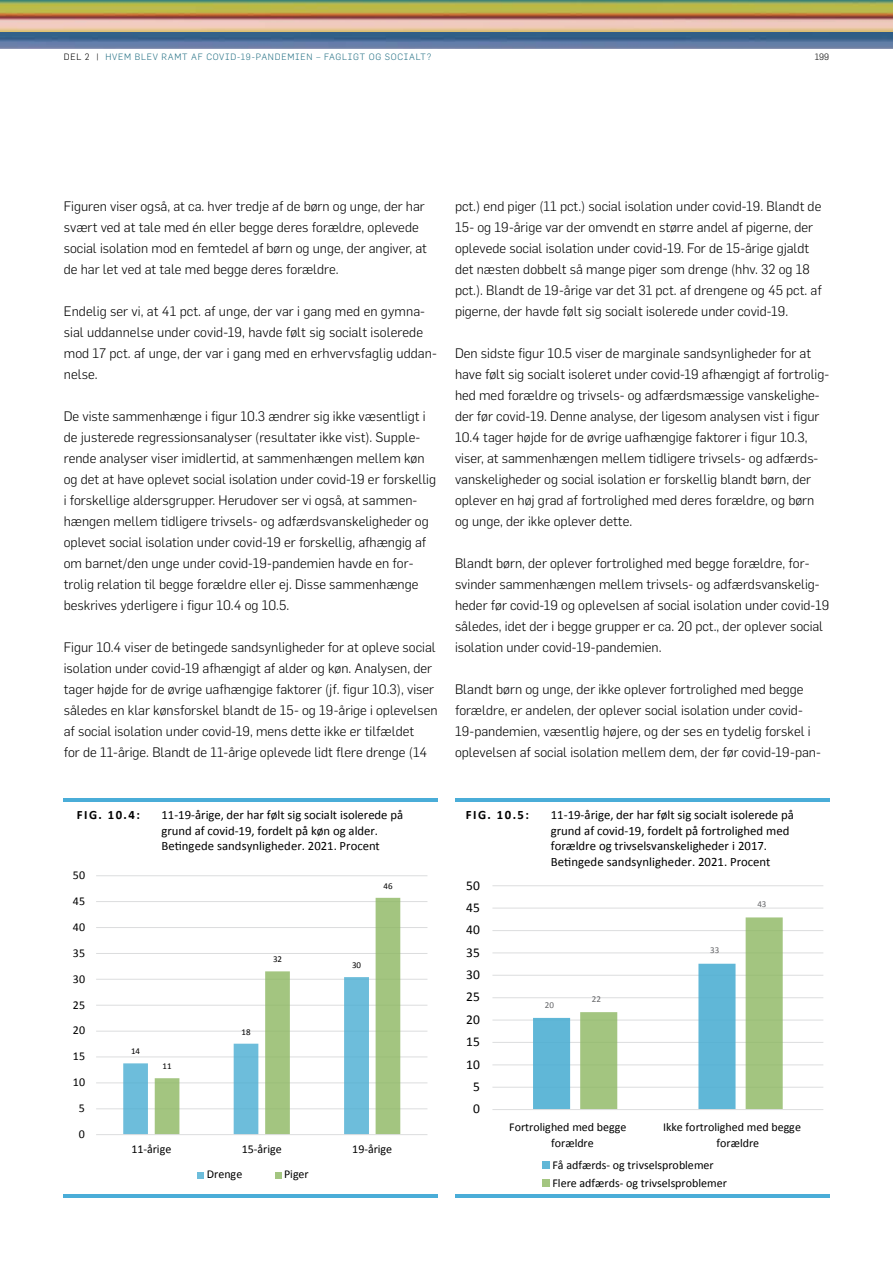
<style>
.page{position:relative;width:893px;height:1263px;background:#fff}
.page>*{position:absolute;margin:0;border:0;box-sizing:border-box;transform-origin:0 0}
.Brød_med_luft{font:300 13.5px/21px "Flama";color:#000}
.t1{font:13.5px "Calibri";color:#000}
.t2{font:12.75px/15.6px "Calibri";color:#000}
.t3{font:700 12.75px "Calibri";letter-spacing:.115em;color:#000}
.t4{font:12px/16.5px "Calibri";color:#000}
.t5{font:300 9px "Flama";letter-spacing:.08em;color:#287387}
.t6{font:9px "Calibri";letter-spacing:-.005em;color:#000}
.t7{font:9px "Calibri";color:#636467}
.t8{font:300 9px "Flama";color:#000}
.s1{color:#000}
</style>
<div class="page">
<img style="left:0;top:0;width:893px;height:48px">
<hr style="left:96px;top:1108px;width:331px;height:1px;background:#dcddde">
<hr style="left:96px;top:1082px;width:331px;height:1px;background:#dcddde">
<hr style="left:96px;top:1057px;width:331px;height:1px;background:#dcddde">
<hr style="left:96px;top:1031px;width:331px;height:1px;background:#dcddde">
<hr style="left:96px;top:1005px;width:331px;height:1px;background:#dcddde">
<hr style="left:96px;top:979px;width:331px;height:1px;background:#dcddde">
<hr style="left:96px;top:953px;width:331px;height:1px;background:#dcddde">
<hr style="left:96px;top:927px;width:331px;height:1px;background:#dcddde">
<hr style="left:96px;top:901px;width:331px;height:1px;background:#dcddde">
<hr style="left:96px;top:875px;width:331px;height:1px;background:#dcddde">
<svg style="left:123px;top:1004px;width:32px;height:130px"></svg>
<svg style="left:155px;top:898px;width:245px;height:236px"></svg>
<hr style="left:96px;top:1134px;width:331px;height:1px;background:#dcddde">
<svg style="left:198px;top:1172px;width:6px;height:6px"></svg>
<svg style="left:275px;top:1172px;width:6px;height:6px"></svg>
<hr style="left:492px;top:1087px;width:331px;height:1px;background:#dcddde">
<hr style="left:492px;top:1065px;width:331px;height:1px;background:#dcddde">
<hr style="left:492px;top:1042px;width:331px;height:1px;background:#dcddde">
<hr style="left:492px;top:1020px;width:331px;height:1px;background:#dcddde">
<hr style="left:492px;top:997px;width:331px;height:1px;background:#dcddde">
<hr style="left:492px;top:975px;width:331px;height:1px;background:#dcddde">
<hr style="left:492px;top:953px;width:331px;height:1px;background:#dcddde">
<hr style="left:492px;top:930px;width:331px;height:1px;background:#dcddde">
<hr style="left:492px;top:908px;width:331px;height:1px;background:#dcddde">
<hr style="left:492px;top:885px;width:331px;height:1px;background:#dcddde">
<svg style="left:533px;top:917px;width:250px;height:192px"></svg>
<hr style="left:492px;top:1109px;width:331px;height:1px;background:#dcddde">
<div style="left:542px;top:1161px;width:7px;height:8px;background:#60b7d7"></div>
<div style="left:542px;top:1179px;width:7px;height:7px;background:#a3c580"></div>
<hr style="left:64px;top:1195px;width:374px;height:3px;background:#4aadd8">
<hr style="left:455px;top:1195px;width:374px;height:3px;background:#4aadd8">
<hr style="left:64px;top:799px;width:374px;height:3px;background:#4aadd8">
<hr style="left:455px;top:799px;width:374px;height:3px;background:#4aadd8">
<p class="t5" style="left:64px;top:52px;width:369px"><span class="s1">DEL 2 |</span> HVEM BLEV RAMT AF COVID-19-PANDEMIEN – FAGLIGT OG SOCIALT?</p>
<p class="t8" style="left:815px;top:52px;width:16px">199</p>
<p class="Brød_med_luft" style="left:64px;top:195px;width:365px">Figuren viser også, at ca. hver tredje af de børn og unge, der har svært ved at tale med én eller begge deres forældre, oplevede social isolation mod en femtedel af børn og unge, der angiver, at de har let ved at tale med begge deres forældre.</p>
<p class="Brød_med_luft" style="left:64px;top:300px;width:375px">Endelig ser vi, at 41 pct. af unge, der var i gang med en gymna&shy;sial uddannelse under covid-19, havde følt sig socialt isolerede mod 17 pct. af unge, der var i gang med en erhvervsfaglig uddan&shy;nelse.</p>
<p class="Brød_med_luft" style="left:64px;top:405px;width:374px">De viste sammenhænge i figur 10.3 ændrer sig ikke væsentligt i de justerede regressionsanalyser (resultater ikke vist). Supple&shy;rende analyser viser imidlertid, at sammenhængen mellem køn og det at have oplevet social isolation under covid-19 er forskellig i forskellige aldersgrupper. Herudover ser vi også, at sammen&shy;hængen mellem tidligere trivsels- og adfærdsvanskeligheder og oplevet social isolation under covid-19 er forskellig, afhængig af om barnet/den unge under covid-19-pandemien havde en for&shy;trolig relation til begge forældre eller ej. Disse sammenhænge beskrives yderligere i figur 10.4 og 10.5.</p>
<p class="Brød_med_luft" style="left:64px;top:636px;width:375px">Figur 10.4 viser de betingede sandsynligheder for at opleve social isolation under covid-19 afhængigt af alder og køn. Analysen, der tager højde for de øvrige uafhængige faktorer (jf. figur 10.3), viser således en klar kønsforskel blandt de 15- og 19-årige i oplevelsen af social isolation under covid-19, mens dette ikke er tilfældet<br>for de 11-årige. Blandt de 11-årige oplevede lidt flere drenge (14</p>
<p class="Brød_med_luft" style="left:455px;top:195px;width:368px">pct.) end piger (11 pct.) social isolation under covid-19. Blandt de 15- og 19-årige var der omvendt en større andel af pigerne, der oplevede social isolation under covid-19. For de 15-årige gjaldt det næsten dobbelt så mange piger som drenge (hhv. 32 og 18 pct.). Blandt de 19-årige var det 31 pct. af drengene og 45 pct. af pigerne, der havde følt sig socialt isolerede under covid-19.</p>
<p class="Brød_med_luft" style="left:455px;top:342px;width:376px">Den sidste figur 10.5 viser de marginale sandsynligheder for at have følt sig socialt isoleret under covid-19 afhængigt af fortrolig&shy;hed med forældre og trivsels- og adfærdsmæssige vanskelighe&shy;der før covid-19. Denne analyse, der ligesom analysen vist i figur 10.4 tager højde for de øvrige uafhængige faktorer i figur 10.3, viser, at sammenhængen mellem tidligere trivsels- og adfærds&shy;vanskeligheder og social isolation er forskellig blandt børn, der oplever en høj grad af fortrolighed med deres forældre, og børn og unge, der ikke oplever dette.</p>
<p class="Brød_med_luft" style="left:455px;top:552px;width:376px">Blandt børn, der oplever fortrolighed med begge forældre, for&shy;svinder sammenhængen mellem trivsels- og adfærdsvanskelig&shy;heder før covid-19 og oplevelsen af social isolation under covid-19 således, idet der i begge grupper er ca. 20 pct., der oplever social isolation under covid-19-pandemien.</p>
<p class="Brød_med_luft" style="left:455px;top:678px;width:367px">Blandt børn og unge, der ikke oplever fortrolighed med begge forældre, er andelen, der oplever social isolation under covid-19-pandemien, væsentlig højere, og der ses en tydelig forskel i oplevelsen af social isolation mellem dem, der før covid-19-pan-</p>
<p class="t3" style="left:77px;top:807px;width:64px">FIG. 10.4:</p>
<p class="t2" style="left:161px;top:807px;width:243px">11-19-årige, der har følt sig socialt isolerede på grund af covid-19, fordelt på køn og alder.<br>Betingede sandsynligheder. 2021. Procent</p>
<p class="t4" style="left:73px;top:867px;width:14px">50</p>
<p class="t4" style="left:73px;top:893px;width:14px">45</p>
<p class="t4" style="left:73px;top:919px;width:14px">40</p>
<p class="t4" style="left:73px;top:944px;width:14px">35</p>
<p class="t4" style="left:73px;top:970px;width:14px">30</p>
<p class="t4" style="left:73px;top:996px;width:14px">25</p>
<p class="t4" style="left:73px;top:1022px;width:14px">20</p>
<p class="t4" style="left:73px;top:1048px;width:14px">15</p>
<p class="t4" style="left:73px;top:1074px;width:14px">10</p>
<p class="t4" style="left:79px;top:1100px;width:8px">5</p>
<p class="t4" style="left:79px;top:1126px;width:8px">0</p>
<p class="t6" style="left:131px;top:1045px;width:11px">14</p>
<p class="t6" style="left:163px;top:1060px;width:11px">11</p>
<p class="t6" style="left:273px;top:954px;width:11px">32</p>
<p class="t6" style="left:242px;top:1026px;width:11px">18</p>
<p class="t6" style="left:383px;top:880px;width:11px">46</p>
<p class="t6" style="left:352px;top:959px;width:11px">30</p>
<p class="t4" style="left:131px;top:1141px;width:41px">11-årige</p>
<p class="t4" style="left:242px;top:1141px;width:41px">15-årige</p>
<p class="t4" style="left:352px;top:1141px;width:41px">19-årige</p>
<p class="t4" style="left:207px;top:1166px;width:37px">Drenge</p>
<p class="t4" style="left:284px;top:1166px;width:26px">Piger</p>
<p class="t3" style="left:466px;top:807px;width:65px">FIG. 10.5:</p>
<p class="t2" style="left:551px;top:807px;width:245px">11-19-årige, der har følt sig socialt isolerede på grund af covid-19, fordelt på fortrolighed med forældre og trivselsvanskeligheder i 2017.<br>Betingede sandsynligheder. 2021. Procent</p>
<p class="t1" style="left:466px;top:876px;width:15px">50</p>
<p class="t1" style="left:466px;top:899px;width:15px">45</p>
<p class="t1" style="left:466px;top:921px;width:15px">40</p>
<p class="t1" style="left:466px;top:944px;width:15px">35</p>
<p class="t1" style="left:466px;top:966px;width:15px">30</p>
<p class="t1" style="left:466px;top:988px;width:15px">25</p>
<p class="t1" style="left:466px;top:1011px;width:15px">20</p>
<p class="t1" style="left:466px;top:1033px;width:15px">15</p>
<p class="t1" style="left:466px;top:1055px;width:15px">10</p>
<p class="t1" style="left:473px;top:1078px;width:8px">5</p>
<p class="t1" style="left:473px;top:1100px;width:8px">0</p>
<p class="t7" style="left:545px;top:999px;width:11px">20</p>
<p class="t7" style="left:592px;top:993px;width:11px">22</p>
<p class="t7" style="left:710px;top:945px;width:11px">33</p>
<p class="t7" style="left:757px;top:898px;width:11px">43</p>
<p class="t4" style="left:551px;top:1119px;width:77px;text-indent:-42px">Fortrolighed med begge forældre</p>
<p class="t4" style="left:717px;top:1119px;width:86px;text-indent:-54px">Ikke fortrolighed med begge forældre</p>
<p class="t4" style="left:552px;top:1156px;width:176px;line-height:17.4px">Få adfærds- og trivselsproblemer<br>Flere adfærds- og trivselsproblemer</p>
</div>
